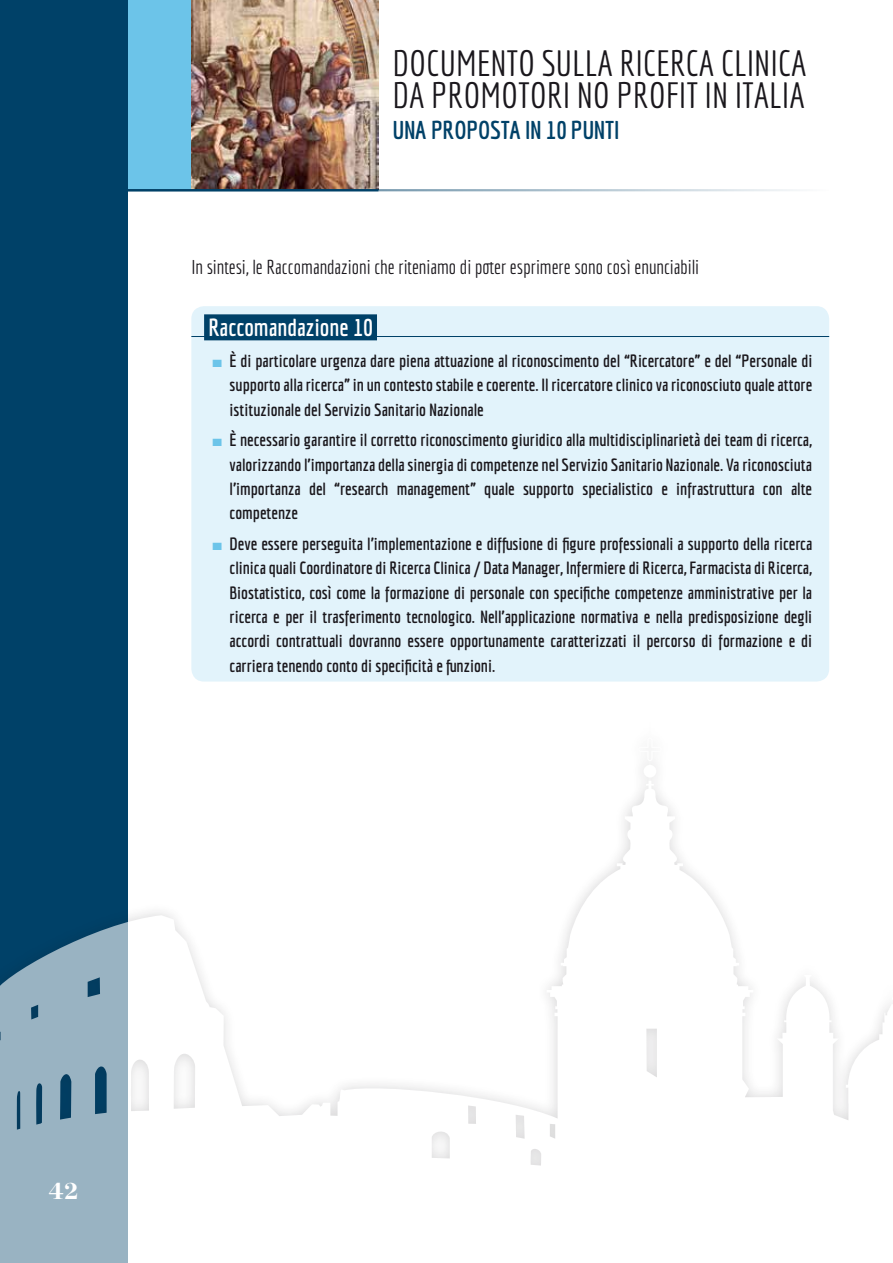
<style>
.page{position:relative;width:893px;height:1263px;background:#fff}
.page>*{position:absolute;margin:0;border:0;box-sizing:border-box;transform-origin:0 0}
.t1{font:35.7px/31.5px "Economica";letter-spacing:-.005em;color:#1a171c}
.t2{font:700 25.05px "Economica";letter-spacing:-.005em;color:#004168}
.t3{font:700 24px "Economica";color:#fff}
.t4{font:700 24px "Modern Two Sixtn ITC";color:#fff}
.t5{font:19.5px "Economica";color:#1a171c}
.t6{font:700 17.25px/24.3px "Economica";color:#1a171c;text-align:justify}
.s1{color:#6cc4e9}
</style>
<div class="page">
<div style="left:128px;top:0;width:63px;height:189px;background:#6cc4e9"></div>
<img style="left:191px;top:0;width:187px;height:189px">
<hr style="left:0;top:189px;width:829px;height:2px;background:#004168">
<div style="left:0;top:0;width:128px;height:1263px;background:#004168"></div>
<svg style="left:0;top:760px;width:893px;height:503px"></svg>
<div style="left:191px;top:306px;width:638px;height:375px;background:#e2f3fb;border-radius:13px"></div>
<div style="left:204px;top:314px;width:173px;height:26px;background:#004168"></div>
<hr style="left:191px;top:336px;width:638px;height:1px;background:#004168">
<h1 class="t1" style="left:393px;top:48px;width:415px">DOCUMENTO SULLA RICERCA CLINICA<br>DA PROMOTORI NO PROFIT IN ITALIA</h1>
<h2 class="t2" style="left:393px;top:115px;width:228px">UNA PROPOSTA IN 10 PUNTI</h2>
<p class="t5" style="left:191px;top:256px;width:509px">In sintesi, le Raccomandazioni che riteniamo di poter esprimere sono così enunciabili</p>
<h3 class="t3" style="left:208px;top:314px;width:166px">Raccomandazione 10</h3>
<p class="t6" style="left:230px;top:348px;width:584px;text-indent:-17px"><span class="s1">■</span> È di particolare urgenza dare piena attuazione al riconoscimento del “Ricercatore” e del “Personale di supporto alla ricerca” in un contesto stabile e coerente. Il ricercatore clinico va riconosciuto quale attore istituzionale del Servizio Sanitario Nazionale</p>
<p class="t6" style="left:230px;top:428px;width:584px;text-indent:-17px"><span class="s1">■</span> È necessario garantire il corretto riconoscimento giuridico alla multidisciplinarietà dei team di ricerca, valorizzando l’importanza della sinergia di competenze nel Servizio Sanitario Nazionale. Va riconosciuta l’importanza del “research management” quale supporto specialistico e infrastruttura con alte competenze</p>
<p class="t6" style="left:230px;top:531px;width:584px;text-indent:-17px"><span class="s1">■</span> Deve essere perseguita l’implementazione e diffusione di figure professionali a supporto della ricerca clinica quali Coordinatore di Ricerca Clinica / Data Manager, Infermiere di Ricerca, Farmacista di Ricerca, Biostatistico, così come la formazione di personale con specifiche competenze amministrative per la ricerca e per il trasferimento tecnologico. Nell’applicazione normativa e nella predisposizione degli accordi contrattuali dovranno essere opportunamente caratterizzati il percorso di formazione e di carriera tenendo conto di specificità e funzioni.</p>
<h3 class="t4" style="left:48px;top:1178px;width:32px">42</h3>
</div>
